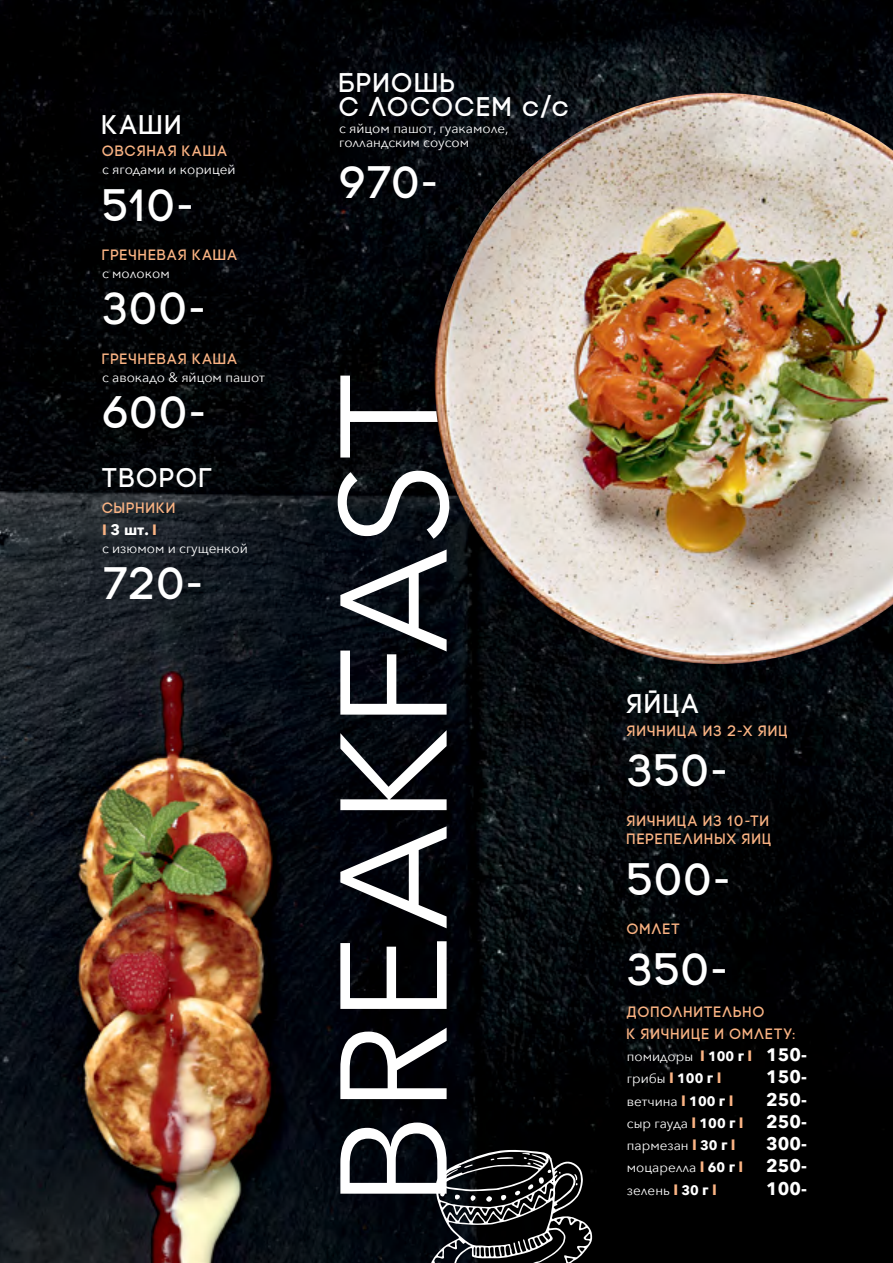
<style>
.page{position:relative;width:893px;height:1263px;background:#fff}
.page>*{position:absolute;margin:0;border:0;box-sizing:border-box;transform-origin:0 0}
.t1{font:150px "Avenir Next";letter-spacing:.005em;color:#fff}
.t2{font:45px "Code Pro LC";color:#fff}
.t3{font:27px/24px "Code Pro LC";letter-spacing:.065em;color:#fff}
.t4{font:700 18px "Avenir Next";color:#fff}
.t5{font:15px/18px "Code Pro LC";letter-spacing:.085em;color:#fab383}
.t6{font:700 15px "Avenir Next";color:#fff}
.t7{font:13.5px/22.2px "Avenir Next";color:#fff}
.s1{color:#fab383}
.s2{font-weight:700;font-size:15px;color:#fab383}
.s3{font-weight:700}
.s4{font-weight:700;font-size:15px}
.s5{font-weight:700;font-size:18px}
</style>
<div class="page">
<img style="left:0;top:0;width:893px;height:1263px">
<svg style="left:429px;top:1149px;width:163px;height:114px"></svg>
<img style="left:430px;top:93px;width:463px;height:574px">
<h3 class="t3" style="left:102px;top:113px;width:81px">КАШИ</h3>
<p class="t5" style="left:102px;top:142px;width:127px">ОВСЯНАЯ КАША</p>
<p class="t7" style="left:102px;top:158px;width:135px">с ягодами и корицей</p>
<h2 class="t2" style="left:102px;top:179px;width:95px">510-</h2>
<p class="t5" style="left:102px;top:246px;width:137px">ГРЕЧНЕВАЯ КАША</p>
<p class="t7" style="left:102px;top:261px;width:69px">с молоком</p>
<h2 class="t2" style="left:102px;top:283px;width:107px">300-</h2>
<p class="t5" style="left:102px;top:350px;width:137px">ГРЕЧНЕВАЯ КАША</p>
<p class="t7" style="left:102px;top:365px;width:165px">с авокадо &amp; яйцом пашот</p>
<h2 class="t2" style="left:102px;top:386px;width:107px">600-</h2>
<h3 class="t3" style="left:102px;top:466px;width:112px">ТВОРОГ</h3>
<p class="t5" style="left:102px;top:498px;width:75px">СЫРНИКИ</p>
<p class="t6" style="left:102px;top:517px;width:57px"><span class="s1">I</span> 3 шт. <span class="s1">I</span></p>
<p class="t7" style="left:102px;top:536px;width:147px">с изюмом и сгущенкой</p>
<h2 class="t2" style="left:102px;top:557px;width:104px">720-</h2>
<h3 class="t3" style="left:339px;top:70px;width:231px">БРИОШЬ<br>С ЛОСОСЕМ c/c</h3>
<p class="t7" style="left:339px;top:121px;width:171px;line-height:13.5px">с яйцом пашот, гуакамоле, голландским соусом</p>
<h2 class="t2" style="left:339px;top:156px;width:102px">970-</h2>
<h1 class="t1" style="left:268px;top:1208px;width:835px;rotate:-90deg">BREAKFAST</h1>
<h3 class="t3" style="left:627px;top:692px;width:74px">ЯЙЦА</h3>
<p class="t5" style="left:627px;top:721px;width:162px">ЯИЧНИЦА ИЗ 2-х ЯИЦ</p>
<h2 class="t2" style="left:627px;top:745px;width:104px">350-</h2>
<p class="t5" style="left:627px;top:812px;width:146px">ЯИЧНИЦА ИЗ 10-ти<br>ПЕРЕПЕЛИНЫХ ЯИЦ</p>
<h2 class="t2" style="left:627px;top:853px;width:107px">500-</h2>
<p class="t5" style="left:627px;top:920px;width:55px">ОМЛЕТ</p>
<h2 class="t2" style="left:627px;top:943px;width:104px">350-</h2>
<p class="t5" style="left:627px;top:1000px;width:170px;line-height:22.2px">дополнительно<br>к яичнице и омлету:</p>
<p class="t7" style="left:627px;top:1045px;width:182px">помидоры <span class="s2">I</span> <span class="s3">100</span> <span class="s4">г</span> <span class="s2">I</span> <span class="s5">150- </span>грибы <span class="s2">I</span> <span class="s3">100</span> <span class="s4">г</span> <span class="s2">I</span></p>
<h3 class="t4" style="left:766px;top:1061px;width:42px">150-</h3>
<p class="t7" style="left:627px;top:1089px;width:108px">ветчина <span class="s2">I</span> <span class="s3">100</span> <span class="s4">г</span> <span class="s2">I</span></p>
<h3 class="t4" style="left:766px;top:1084px;width:42px">250-</h3>
<p class="t7" style="left:627px;top:1111px;width:182px">сыр гауда <span class="s2">I</span> <span class="s3">100</span> <span class="s4">г</span> <span class="s2">I</span> <span class="s5">250- </span>пармезан <span class="s2">I</span> <span class="s3">30</span> <span class="s4">г</span> <span class="s2">I</span></p>
<h3 class="t4" style="left:766px;top:1128px;width:42px">300-</h3>
<p class="t7" style="left:627px;top:1156px;width:118px">моцарелла <span class="s2">I</span> <span class="s3">60</span> <span class="s4">г</span> <span class="s2">I</span></p>
<h3 class="t4" style="left:766px;top:1150px;width:42px">250-</h3>
<p class="t7" style="left:627px;top:1178px;width:92px">зелень <span class="s2">I</span> <span class="s3">30</span> <span class="s4">г</span> <span class="s2">I</span></p>
<h3 class="t4" style="left:766px;top:1173px;width:42px">100-</h3>
</div>
